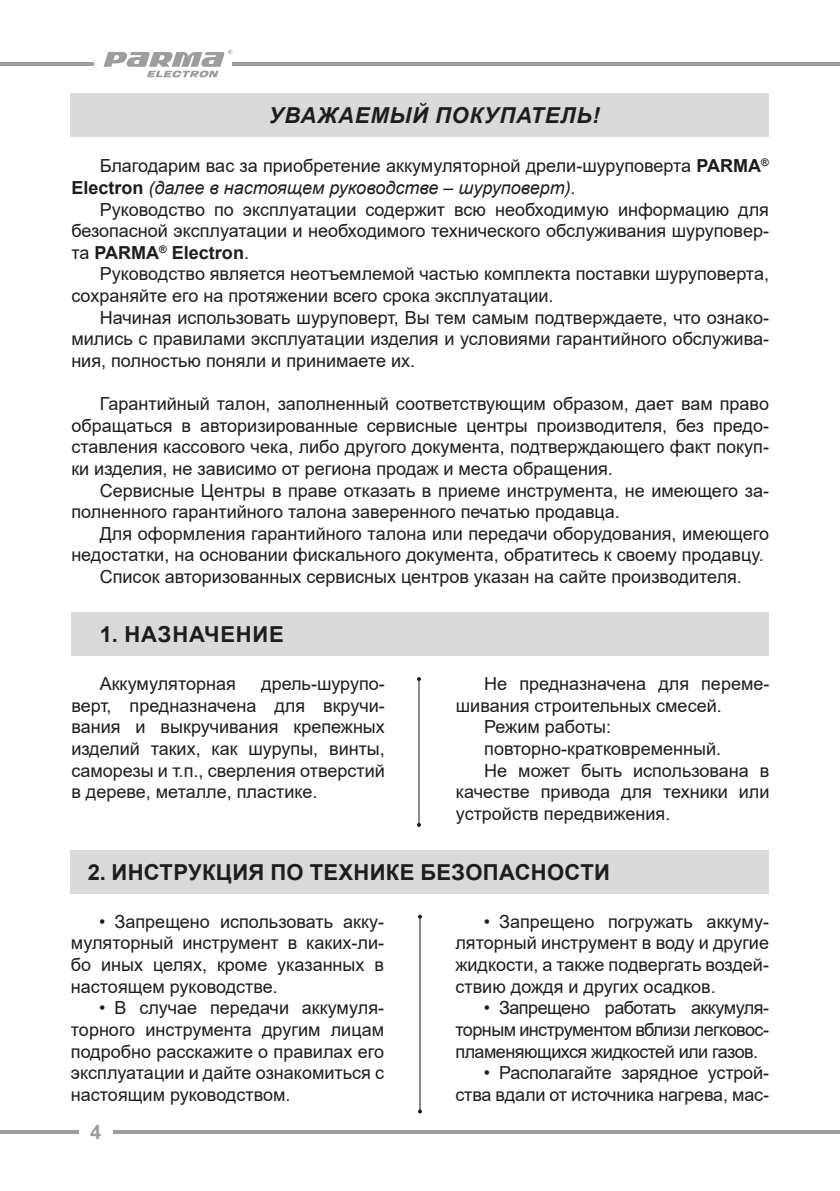
<style>
.page{position:relative;width:840px;height:1191px;background:#fff}
.page>*{position:absolute;margin:0;border:0;box-sizing:border-box;transform-origin:0 0}
.t1{font:700 22px "Arial";letter-spacing:.015em;color:#1d1d1b}
.t2{font:italic 700 22px "Arial";letter-spacing:.035em;color:#1d1d1b}
.t3{font:700 22px "Arial";letter-spacing:.035em;color:#1d1d1b}
.t4{font:700 20px "Arial";color:#9d9d9d}
.t5{font:18px/21.6px "Arial";color:#1d1d1b;text-align:justify}
.s1{font-weight:700}
.s2{font-style:italic}
</style>
<div class="page">
<hr style="left:232px;top:62px;width:607px;height:4px;background:#9d9d9d">
<hr style="left:113px;top:1130px;width:726px;height:4px;background:#9d9d9d">
<hr style="left:0;top:62px;width:94px;height:4px;background:#9d9d9d">
<hr style="left:0;top:1130px;width:79px;height:4px;background:#9d9d9d">
<svg style="left:103px;top:50px;width:129px;height:27px"></svg>
<div style="left:71px;top:93px;width:697px;height:43px;background:#dadada"></div>
<div style="left:71px;top:612px;width:697px;height:43px;background:#dadada"></div>
<hr style="left:418px;top:679px;width:1px;height:146px;background:#1d1d1b">
<svg style="left:417px;top:677px;width:4px;height:4px"></svg>
<svg style="left:417px;top:823px;width:4px;height:4px"></svg>
<div style="left:71px;top:850px;width:697px;height:43px;background:#dadada"></div>
<hr style="left:419px;top:916px;width:1px;height:195px;background:#1d1d1b">
<svg style="left:418px;top:914px;width:4px;height:4px"></svg>
<svg style="left:418px;top:1109px;width:4px;height:4px"></svg>
<p class="t2" style="left:269px;top:100px;width:332px">УВАЖАЕМЫЙ ПОКУПАТЕЛЬ!</p>
<p class="t5" style="left:71px;top:155px;width:698px;text-indent:28px">Благодарим вас за приобретение аккумуляторной дрели-шуруповерта <span class="s1">PARMA</span><sup>®<br></sup><span class="s1">Electron</span> <span class="s2">(далее в настоящем руководстве – шуруповерт).</span></p>
<p class="t5" style="left:71px;top:198px;width:698px;text-indent:28px">Руководство по эксплуатации содержит всю необходимую информацию для безопасной эксплуатации и необходимого технического обслуживания шуруповер&shy;та <span class="s1">PARMA</span><sup>®</sup> <span class="s1">Electron</span>.</p>
<p class="t5" style="left:71px;top:263px;width:698px;text-indent:28px">Руководство является неотъемлемой частью комплекта поставки шуруповерта, сохраняйте его на протяжении всего срока эксплуатации.</p>
<p class="t5" style="left:71px;top:306px;width:698px;text-indent:28px">Начиная использовать шуруповерт, Вы тем самым подтверждаете, что ознако&shy;мились с правилами эксплуатации изделия и условиями гарантийного обслужива&shy;ния, полностью поняли и принимаете их.</p>
<p class="t5" style="left:71px;top:393px;width:698px;text-indent:28px">Гарантийный талон, заполненный соответствующим образом, дает вам право обращаться в авторизированные сервисные центры производителя, без предо&shy;ставления кассового чека, либо другого документа, подтверждающего факт покуп&shy;ки изделия, не зависимо от региона продаж и места обращения.</p>
<p class="t5" style="left:71px;top:479px;width:698px;text-indent:28px">Сервисные Центры в праве отказать в приеме инструмента, не имеющего за&shy;полненного гарантийного талона заверенного печатью продавца.</p>
<p class="t5" style="left:100px;top:522px;width:670px">Для оформления гарантийного талона или передачи оборудования, имеющего</p>
<p class="t5" style="left:71px;top:544px;width:693px">недостатки, на основании фискального документа, обратитесь к своему продавцу.</p>
<p class="t5" style="left:100px;top:566px;width:643px">Список авторизованных сервисных центров указан на сайте производителя.</p>
<p class="t3" style="left:100px;top:618px;width:185px">1. НАЗНАЧЕНИЕ</p>
<p class="t5" style="left:100px;top:673px;width:137px">Аккумуляторная</p>
<p class="t5" style="left:71px;top:673px;width:315px;text-indent:190px">дрель-шурупо&shy;верт, предназначена для вкручи&shy;вания и выкручивания крепежных изделий таких, как шурупы, винты, саморезы и т.п., сверления отверстий в дереве, металле, пластике.</p>
<p class="t5" style="left:484px;top:673px;width:286px">Не предназначена для переме-</p>
<p class="t5" style="left:455px;top:694px;width:267px">шивания строительных смесей.</p>
<p class="t5" style="left:484px;top:716px;width:128px">Режим работы:</p>
<p class="t5" style="left:484px;top:737px;width:238px">повторно-кратковременный.</p>
<p class="t5" style="left:484px;top:759px;width:286px">Не может быть использована в</p>
<p class="t5" style="left:455px;top:781px;width:315px">качестве привода для техники или</p>
<p class="t5" style="left:455px;top:802px;width:216px">устройств передвижения.</p>
<p class="t1" style="left:88px;top:856px;width:523px">2. ИНСТРУКЦИЯ ПО ТЕХНИКЕ БЕЗОПАСНОСТИ</p>
<p class="t5" style="left:71px;top:910px;width:314px;text-indent:28px">• Запрещено использовать акку&shy;муляторный инструмент в каких-ли&shy;бо иных целях, кроме указанных в настоящем руководстве.</p>
<p class="t5" style="left:71px;top:997px;width:314px;text-indent:28px">• В случае передачи аккумуля&shy;торного инструмента другим лицам подробно расскажите о правилах его эксплуатации и дайте ознакомиться с настоящим руководством.</p>
<p class="t5" style="left:455px;top:910px;width:315px;text-indent:28px">• Запрещено погружать аккуму&shy;ляторный инструмент в воду и другие жидкости, а также подвергать воздей&shy;ствию дождя и других осадков.</p>
<p class="t5" style="left:455px;top:997px;width:315px;text-indent:28px">• Запрещено работать аккумуля&shy;торным инструментом вблизи легковос&shy;пламеняющихся жидкостей или газов.</p>
<p class="t5" style="left:455px;top:1061px;width:315px;text-align:right">• Располагайте зарядное устрой&shy;ства вдали от источника нагрева, мас-</p>
<p class="t4" style="left:90px;top:1118px;width:13px">4</p>
</div>
